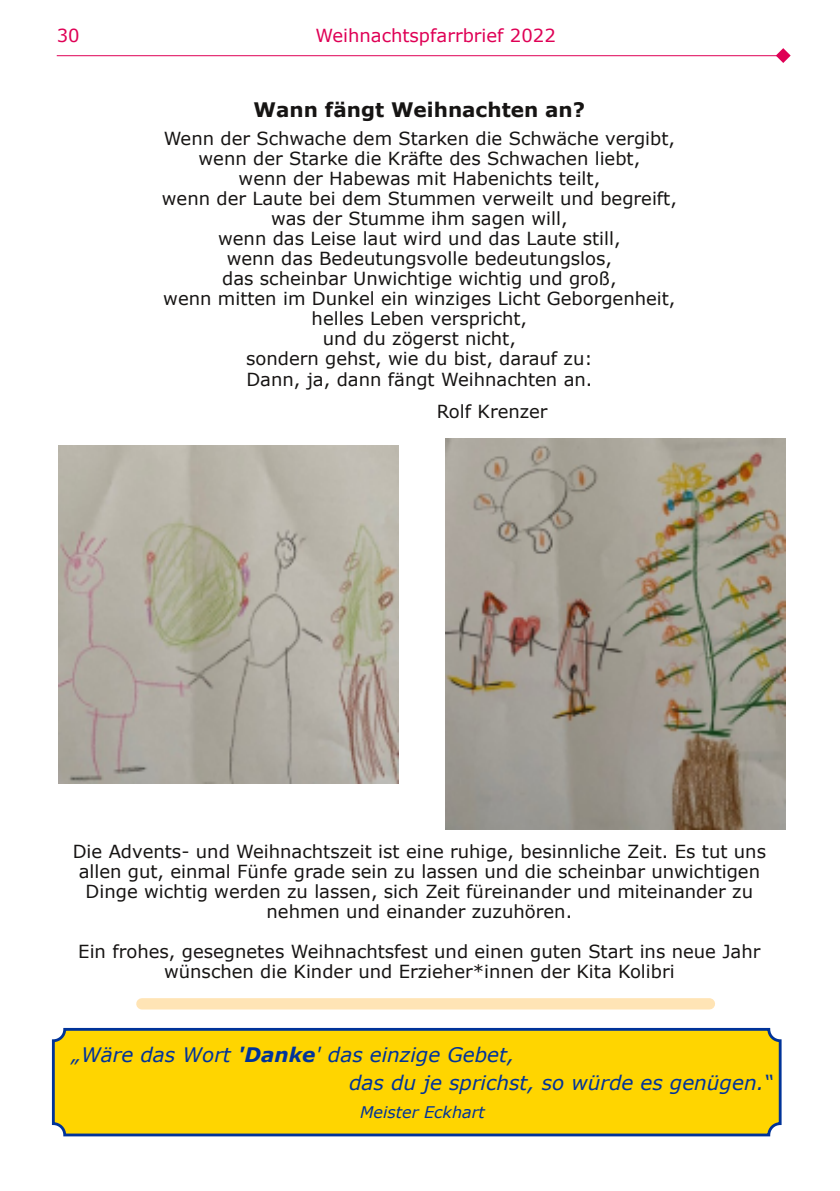
<style>
.page{position:relative;width:840px;height:1191px;background:#fff}
.page>*{position:absolute;margin:0;border:0;box-sizing:border-box;transform-origin:0 0}
.t1{font:italic 20px/28px "Verdana";color:#039}
.t2{font:700 20px "Verdana";color:#161413}
.t3{font:18px/20px "Verdana";color:#161413;text-align:center}
.t4{font:18px "Verdana";color:#df0055}
.t5{font:italic 16px "Verdana";color:#039}
.s1{font-weight:700}
</style>
<div class="page">
<hr style="left:57px;top:55px;width:725px;height:1px;background:#df0055">
<svg style="left:774px;top:48px;width:17px;height:15px"></svg>
<div style="left:53px;top:1029px;width:726px;height:106px;background:#ffd500;border-radius:11px"></div>
<div style="left:52px;top:1028px;width:729px;height:108px;border:3px solid #039;border-radius:11px"></div>
<img style="left:59px;top:446px;width:339px;height:337px">
<img style="left:445px;top:439px;width:339px;height:390px">
<div style="left:142px;top:998px;width:567px;height:11px;background:#ffe4b5"></div>
<p class="t4" style="left:57px;top:24px;width:24px">30</p>
<p class="t4" style="left:315px;top:24px;width:242px">Weihnachtspfarrbrief 2022</p>
<p class="t2" style="left:253px;top:97px;width:333px">Wann fängt Weihnachten an?</p>
<p class="t3" style="left:162px;top:128px;width:516px">Wenn der Schwache dem Starken die Schwäche vergibt, wenn der Starke die Kräfte des Schwachen liebt,<br>wenn der Habewas mit Habenichts teilt,<br>wenn der Laute bei dem Stummen verweilt und begreift, was der Stumme ihm sagen will,<br>wenn das Leise laut wird und das Laute still,<br>wenn das Bedeutungsvolle bedeutungslos,<br>das scheinbar Unwichtige wichtig und groß,<br>wenn mitten im Dunkel ein winziges Licht Geborgenheit, helles Leben verspricht,<br>und du zögerst nicht,<br>sondern gehst, wie du bist, darauf zu:<br>Dann, ja, dann fängt Weihnachten an.</p>
<p class="t3" style="left:436px;top:400px;width:112px">Rolf Krenzer</p>
<p class="t3" style="left:73px;top:840px;width:694px">Die Advents- und Weihnachtszeit ist eine ruhige, besinnliche Zeit. Es tut uns allen gut, einmal Fünfe grade sein zu lassen und die scheinbar unwichtigen Dinge wichtig werden zu lassen, sich Zeit füreinander und miteinander zu nehmen und einander zuzuhören.</p>
<p class="t3" style="left:78px;top:940px;width:683px">Ein frohes, gesegnetes Weihnachtsfest und einen guten Start ins neue Jahr wünschen die Kinder und Erzieher*innen der Kita Kolibri</p>
<p class="t1" style="left:349px;top:1039px;width:425px;text-indent:-277px">„Wäre das Wort <span class="s1">'Danke</span>' das einzige Gebet,<br>das du je sprichst, so würde es genügen.“</p>
<p class="t5" style="left:360px;top:1101px;width:126px">Meister Eckhart</p>
</div>
